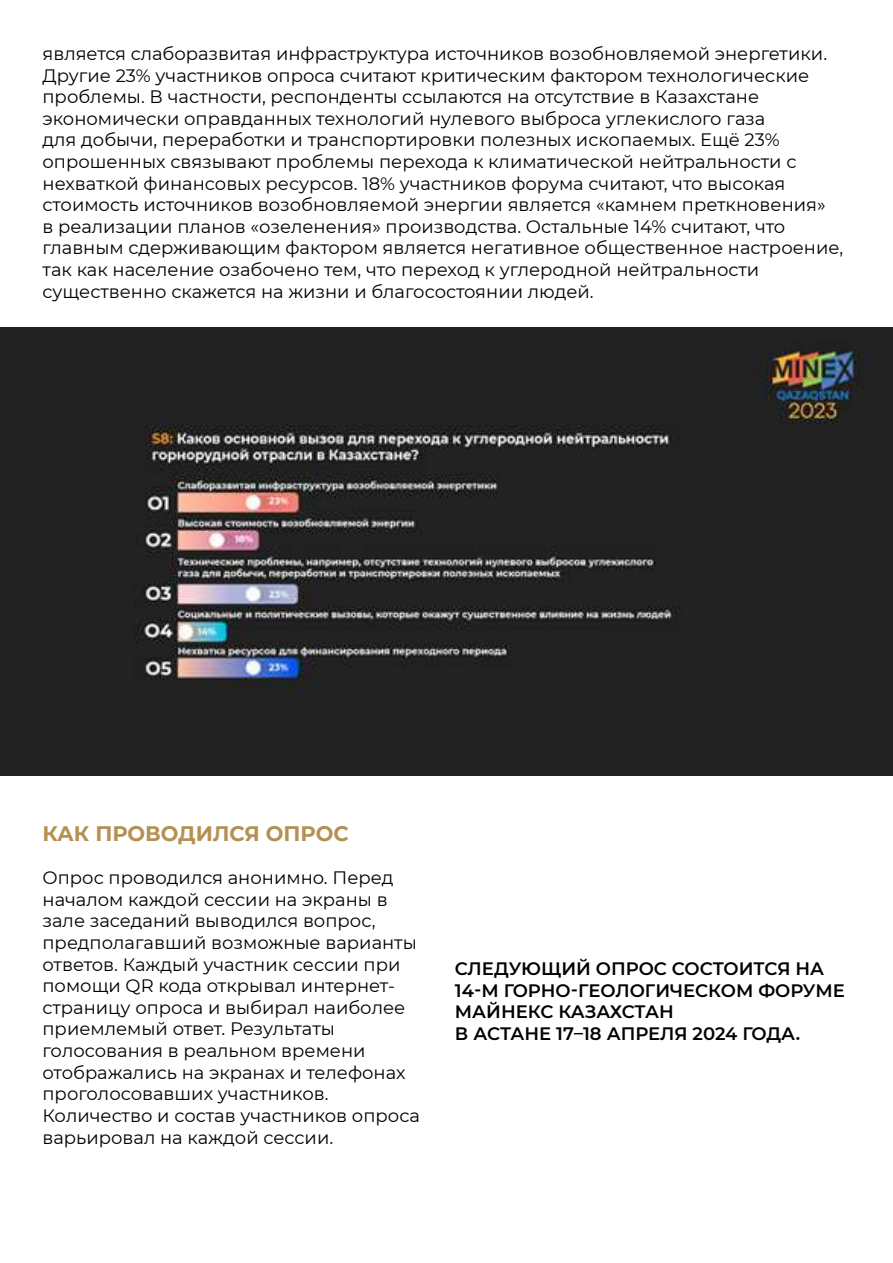
<style>
.page{position:relative;width:893px;height:1263px;background:#fff}
.page>*{position:absolute;margin:0;border:0;box-sizing:border-box;transform-origin:0 0}
.t1{font:700 21px "Montserrat";color:#b49052}
.t2{font:18px/21.6px "Montserrat";color:#000}
.t3{font:600 18px/21.6px "Montserrat";color:#000}
</style>
<div class="page">
<img style="left:1px;top:327px;width:892px;height:449px">
<p class="t2" style="left:43px;top:42px;width:802px">является слаборазвитая инфраструктура источников возобновляемой энергетики.<br>Другие 23% участников опроса считают критическим фактором технологические проблемы. В частности, респонденты ссылаются на отсутствие в Казахстане экономически оправданных технологий нулевого выброса углекислого газа<br>для добычи, переработки и транспортировки полезных ископаемых. Ещё 23% опрошенных связывают проблемы перехода к климатической нейтральности с нехваткой финансовых ресурсов. 18% участников форума считают, что высокая стоимость источников возобновляемой энергии является «камнем преткновения»<br>в реализации планов «озеленения» производства. Остальные 14% считают, что главным сдерживающим фактором является негативное общественное настроение, так как население озабочено тем, что переход к углеродной нейтральности существенно скажется на жизни и благосостоянии людей.</p>
<p class="t1" style="left:43px;top:818px;width:308px">КАК ПРОВОДИЛСЯ ОПРОС</p>
<p class="t2" style="left:43px;top:866px;width:379px">Опрос проводился анонимно. Перед началом каждой сессии на экраны в зале заседаний выводился вопрос, предполагавший возможные варианты ответов. Каждый участник сессии при помощи QR кода открывал интернет&shy;страницу опроса и выбирал наиболее приемлемый ответ. Результаты голосования в реальном времени отображались на экранах и телефонах проголосовавших участников.<br>Количество и состав участников опроса варьировал на каждой сессии.</p>
<p class="t3" style="left:455px;top:957px;width:391px">СЛЕДУЮЩИЙ ОПРОС СОСТОИТСЯ НА<br>14-М ГОРНО-ГЕОЛОГИЧЕСКОМ ФОРУМЕ<br>МАЙНЕКС КАЗАХСТАН<br>В АСТАНЕ 17–18 АПРЕЛЯ 2024 ГОДА.</p>
</div>
